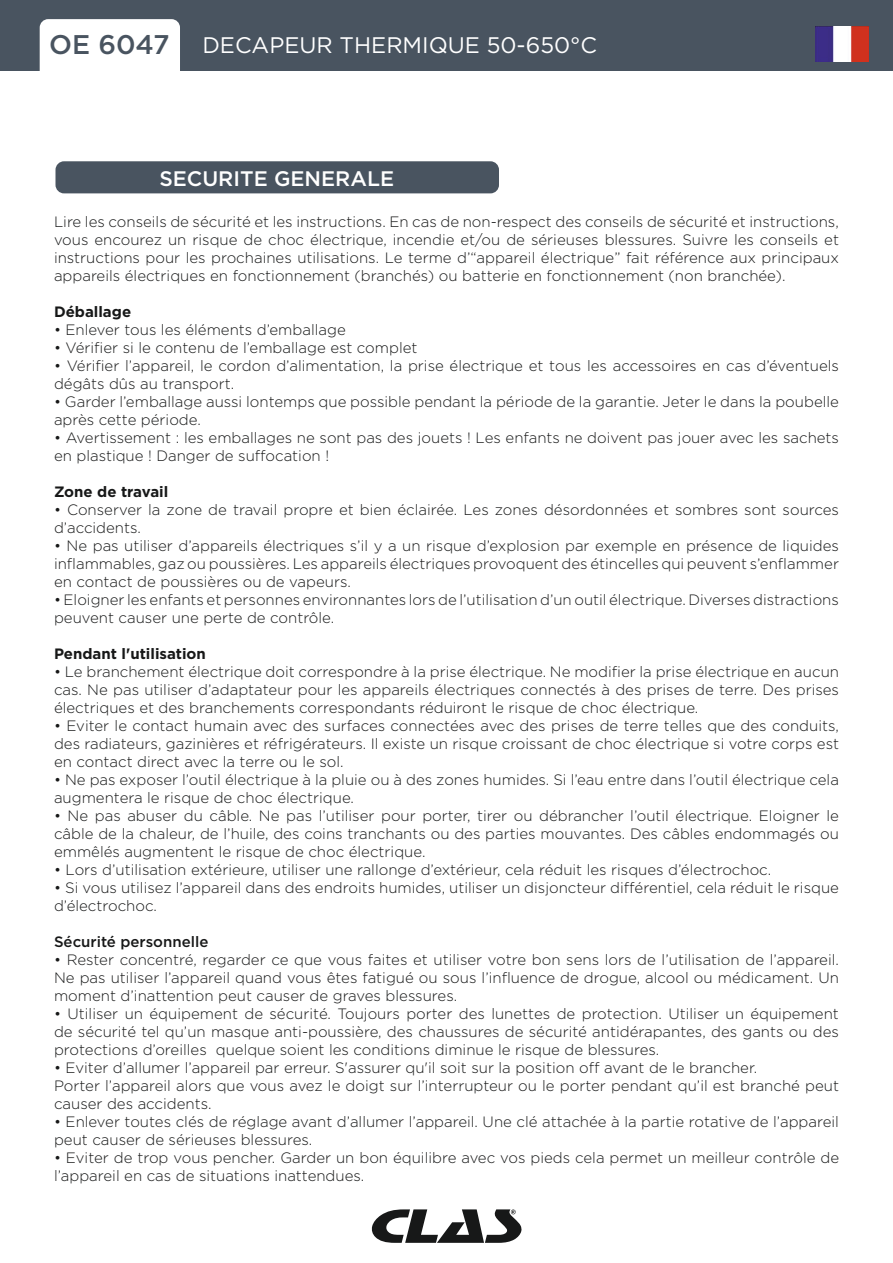
<style>
.page{position:relative;width:893px;height:1263px;background:#fff}
.page>*{position:absolute;margin:0;border:0;box-sizing:border-box;transform-origin:0 0}
.t1{font:22.5px "Gotham";color:#fff}
.t2{font:500 21px "Gotham";color:#fff}
.t3{font:300 15px/18px "Gotham";color:#171818}
.t4{font:700 15px "Gotham";color:#171818}
.t5{font:500 15px "Gotham";color:#171818}
.s1{font-weight:500;font-size:27px;color:#495460}
</style>
<div class="page">
<div style="left:0;top:0;width:893px;height:71px;background:#495460"></div>
<div style="left:40px;top:19px;width:140px;height:70px;background:#fff;border-radius:9px"></div>
<img style="left:816px;top:26px;width:53px;height:35px">
<svg style="left:371px;top:1209px;width:151px;height:34px"></svg>
<div style="left:56px;top:161px;width:443px;height:32px;background:#495460;border-radius:9px"></div>
<h1 class="t1" style="left:49px;top:31px;width:549px"><span class="s1">OE 6047</span> DECAPEUR THERMIQUE 50-650°C</h1>
<h2 class="t2" style="left:159px;top:165px;width:236px">SECURITE GENERALE</h2>
<p class="t3" style="left:54px;top:213px;width:786px;text-align:justify">Lire les conseils de sécurité et les instructions. En cas de non-respect des conseils de sécurité et instructions, vous encourez un risque de choc électrique, incendie et/ou de sérieuses blessures. Suivre les conseils et instructions pour les prochaines utilisations. Le terme d’“appareil électrique” fait référence aux principaux appareils électriques en fonctionnement (branchés) ou batterie en fonctionnement (non branchée).</p>
<p class="t4" style="left:54px;top:302px;width:79px">Déballage</p>
<p class="t3" style="left:54px;top:321px;width:293px">• Enlever tous les éléments d’emballage</p>
<p class="t3" style="left:54px;top:339px;width:365px">• Vérifier si le contenu de l’emballage est complet</p>
<p class="t3" style="left:54px;top:357px;width:786px">• Vérifier l’appareil, le cordon d’alimentation, la prise électrique et tous les accessoires en cas d’éventuels dégâts dûs au transport.</p>
<p class="t3" style="left:54px;top:393px;width:786px">• Garder l’emballage aussi lontemps que possible pendant la période de la garantie. Jeter le dans la poubelle après cette période.</p>
<p class="t3" style="left:54px;top:429px;width:787px">• Avertissement : les emballages ne sont pas des jouets ! Les enfants ne doivent pas jouer avec les sachets en plastique ! Danger de suffocation !</p>
<p class="t4" style="left:54px;top:482px;width:116px">Zone de travail</p>
<p class="t3" style="left:54px;top:501px;width:786px">• Conserver la zone de travail propre et bien éclairée. Les zones désordonnées et sombres sont sources d’accidents.</p>
<p class="t3" style="left:54px;top:537px;width:786px;text-align:justify">• Ne pas utiliser d’appareils électriques s’il y a un risque d’explosion par exemple en présence de liquides inflammables, gaz ou poussières. Les appareils électriques provoquent des étincelles qui peuvent s’enflammer en contact de poussières ou de vapeurs.</p>
<p class="t3" style="left:54px;top:591px;width:786px">• Eloigner les enfants et personnes environnantes lors de l’utilisation d’un outil électrique. Diverses distractions peuvent causer une perte de contrôle.</p>
<p class="t4" style="left:54px;top:644px;width:153px">Pendant l'utilisation</p>
<p class="t3" style="left:54px;top:663px;width:787px;text-align:justify">• Le branchement électrique doit correspondre à la prise électrique. Ne modifier la prise électrique en aucun cas. Ne pas utiliser d’adaptateur pour les appareils électriques connectés à des prises de terre. Des prises électriques et des branchements correspondants réduiront le risque de choc électrique.</p>
<p class="t3" style="left:54px;top:717px;width:786px;text-align:justify">• Eviter le contact humain avec des surfaces connectées avec des prises de terre telles que des conduits, des radiateurs, gazinières et réfrigérateurs. Il existe un risque croissant de choc électrique si votre corps est en contact direct avec la terre ou le sol.</p>
<p class="t3" style="left:54px;top:771px;width:786px">• Ne pas exposer l’outil électrique à la pluie ou à des zones humides. Si l’eau entre dans l’outil électrique cela augmentera le risque de choc électrique.</p>
<p class="t3" style="left:54px;top:807px;width:786px;text-align:justify">• Ne pas abuser du câble. Ne pas l’utiliser pour porter, tirer ou débrancher l’outil électrique. Eloigner le câble de la chaleur, de l’huile, des coins tranchants ou des parties mouvantes. Des câbles endommagés ou emmêlés augmentent le risque de choc électrique.</p>
<p class="t3" style="left:54px;top:861px;width:719px">• Lors d’utilisation extérieure, utiliser une rallonge d’extérieur, cela réduit les risques d’électrochoc.</p>
<p class="t3" style="left:54px;top:879px;width:786px">• Si vous utilisez l’appareil dans des endroits humides, utiliser un disjoncteur différentiel, cela réduit le risque d’électrochoc.</p>
<p class="t5" style="left:54px;top:932px;width:156px">Sécurité personnelle</p>
<p class="t3" style="left:54px;top:951px;width:786px;text-align:justify">• Rester concentré, regarder ce que vous faites et utiliser votre bon sens lors de l’utilisation de l’appareil.<br>Ne pas utiliser l’appareil quand vous êtes fatigué ou sous l’influence de drogue, alcool ou médicament. Un moment d’inattention peut causer de graves blessures.</p>
<p class="t3" style="left:54px;top:1005px;width:786px;text-align:justify">• Utiliser un équipement de sécurité. Toujours porter des lunettes de protection. Utiliser un équipement de sécurité tel qu’un masque anti-poussière, des chaussures de sécurité antidérapantes, des gants ou des protections d’oreilles quelque soient les conditions diminue le risque de blessures.</p>
<p class="t3" style="left:54px;top:1059px;width:786px">• Eviter d’allumer l’appareil par erreur. S'assurer qu'il soit sur la position off avant de le brancher.<br>Porter l’appareil alors que vous avez le doigt sur l’interrupteur ou le porter pendant qu’il est branché peut causer des accidents.</p>
<p class="t3" style="left:54px;top:1113px;width:786px">• Enlever toutes clés de réglage avant d’allumer l’appareil. Une clé attachée à la partie rotative de l’appareil peut causer de sérieuses blessures.</p>
<p class="t3" style="left:54px;top:1149px;width:787px">• Eviter de trop vous pencher. Garder un bon équilibre avec vos pieds cela permet un meilleur contrôle de l’appareil en cas de situations inattendues.</p>
</div>
